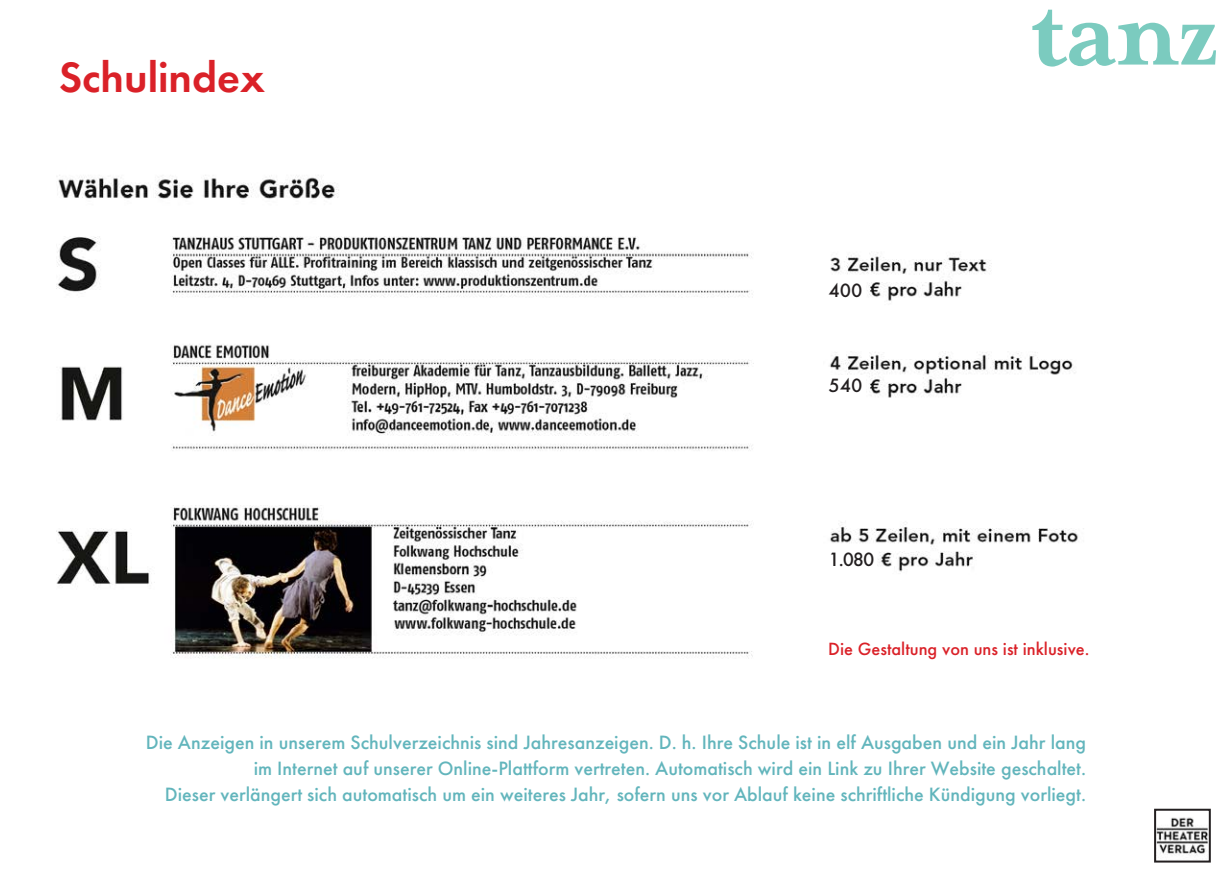
<style>
.page{position:relative;width:1225px;height:874px;background:#fff}
.page>*{position:absolute;margin:0;border:0;box-sizing:border-box;transform-origin:0 0}
.t1{font:600 44px "Futura PT";color:#da2128}
.t2{font:500 20px "Futura PT";color:#62b5bc}
.t3{font:500 20px "Futura PT";color:#231f20}
.t4{font:500 18.4px "Futura PT";color:#da2128}
</style>
<div class="page">
<img style="left:1157px;top:817px;width:50px;height:41px">
<div style="left:1154px;top:808px;width:56px;height:54px;border:2px solid #231f20"></div>
<svg style="left:1032px;top:10px;width:184px;height:57px"></svg>
<img style="left:57px;top:175px;width:1027px;height:484px">
<div style="left:826px;top:638px;width:323px;height:28px;background:#fff"></div>
<div style="left:826px;top:279px;width:40px;height:27px;background:#fff"></div>
<div style="left:826px;top:375px;width:40px;height:27px;background:#fff"></div>
<div style="left:826px;top:548px;width:51px;height:27px;background:#fff"></div>
<p class="t1" style="left:59px;top:60px;width:208px">Schulindex</p>
<p class="t3" style="left:828px;top:282px;width:36px">400</p>
<p class="t3" style="left:828px;top:377px;width:36px">540</p>
<p class="t3" style="left:828px;top:550px;width:47px">1.080</p>
<p class="t4" style="left:828px;top:641px;width:263px">Die Gestaltung von uns ist inklusive.</p>
<p class="t2" style="left:146px;top:734px;width:941px">Die Anzeigen in unserem Schulverzeichnis sind Jahresanzeigen. D. h. Ihre Schule ist in elf Ausgaben und ein Jahr lang</p>
<p class="t2" style="left:254px;top:760px;width:834px">im Internet auf unserer Online-Plattform vertreten. Automatisch wird ein Link zu Ihrer Website geschaltet.</p>
<p class="t2" style="left:165px;top:785px;width:922px">Dieser verlängert sich automatisch um ein weiteres Jahr, sofern uns vor Ablauf keine schriftliche Kündigung vorliegt.</p>
</div>
